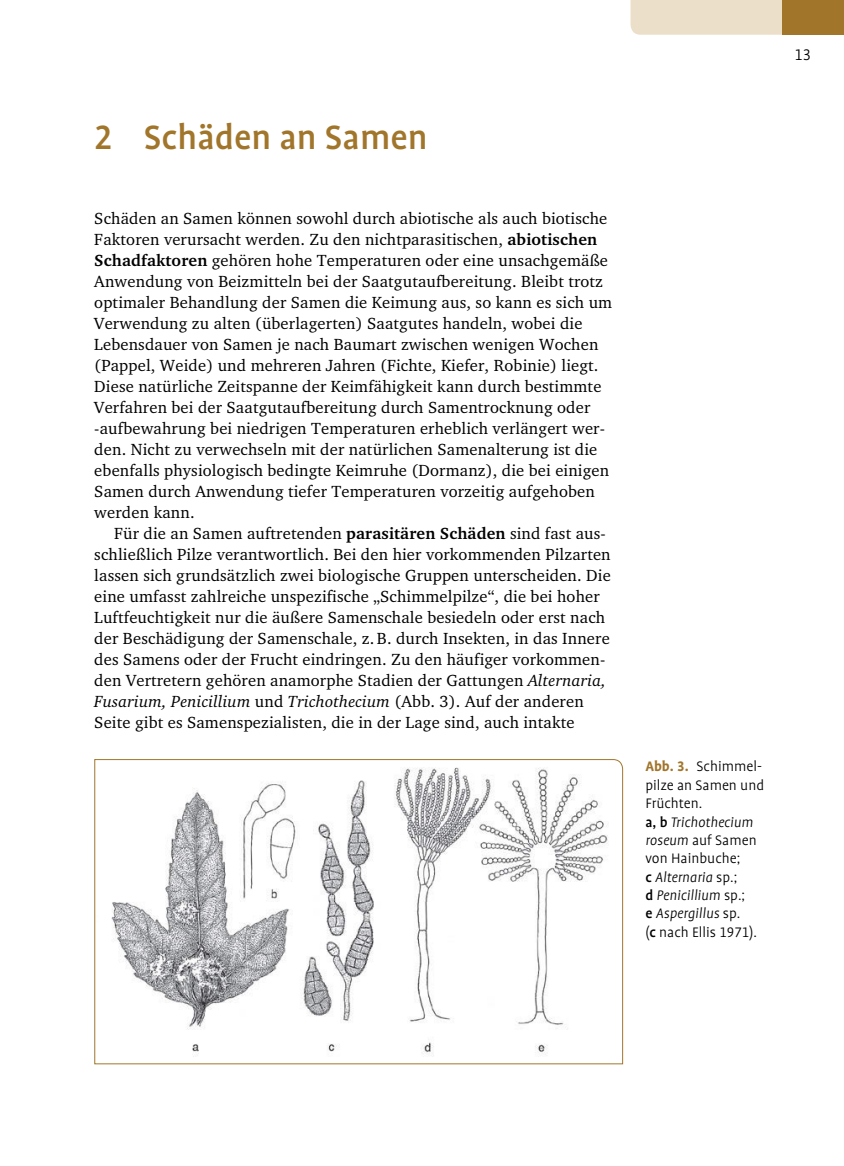
<style>
.page{position:relative;width:844px;height:1166px;background:#fff}
.page>*{position:absolute;margin:0;border:0;box-sizing:border-box;transform-origin:0 0}
.t1{font:500 38.5px "UV Profile Tab";color:#a1762b}
.t2{font:300 17.5px "UV Profile Tab";color:#000}
.t3{font:16.62px/21px "UV Charter";letter-spacing:.01em;color:#000}
.t4{font:300 15.75px/18.4px "UV Profile Tab";color:#000}
.s1{font-weight:700}
.s2{font-style:italic}
.s3{font-weight:700;color:#a1762b}
.s4{font-weight:500}
</style>
<div class="page">
<div style="left:630px;top:0;width:151px;height:35px;background:#ecdfc9"></div>
<div style="left:781px;top:0;width:62px;height:35px;background:#a1762b"></div>
<svg style="left:94px;top:759px;width:529px;height:305px"></svg>
<h1 class="t1" style="left:94px;top:117px;width:335px">2 Schäden an Samen</h1>
<p class="t3" style="left:94px;top:208px;width:519px">Schäden an Samen können sowohl durch abiotische als auch biotische Faktoren verursacht werden. Zu den nichtparasitischen, <span class="s1">abiotischen Schadfaktoren</span> gehören hohe Temperaturen oder eine unsachgemäße Anwendung von Beizmitteln bei der Saatgutaufbereitung. Bleibt trotz optimaler Behandlung der Samen die Keimung aus, so kann es sich um Verwendung zu alten (überlagerten) Saatgutes handeln, wobei die Lebensdauer von Samen je nach Baumart zwischen wenigen Wochen (Pappel, Weide) und mehreren Jahren (Fichte, Kiefer, Robinie) liegt.<br>Diese natürliche Zeitspanne der Keimfähigkeit kann durch bestimmte Verfahren bei der Saatgutaufbereitung durch Samentrocknung oder -aufbewahrung bei niedrigen Temperaturen erheblich verlängert wer&shy;den. Nicht zu verwechseln mit der natürlichen Samenalterung ist die ebenfalls physiologisch bedingte Keimruhe (Dormanz), die bei einigen Samen durch Anwendung tiefer Temperaturen vorzeitig aufgehoben werden kann.</p>
<p class="t3" style="left:94px;top:523px;width:518px;text-indent:20px">Für die an Samen auftretenden <span class="s1">parasitären Schäden</span> sind fast aus&shy;schließlich Pilze verantwortlich. Bei den hier vorkommenden Pilzarten lassen sich grundsätzlich zwei biologische Gruppen unterscheiden. Die eine umfasst zahlreiche unspezifische „Schimmelpilze“, die bei hoher Luftfeuchtigkeit nur die äußere Samenschale besiedeln oder erst nach der Beschädigung der Samenschale, z.B. durch Insekten, in das Innere des Samens oder der Frucht eindringen. Zu den häufiger vorkommen&shy;den Vertretern gehören anamorphe Stadien der Gattungen <span class="s2">Alternaria, Fusarium, Penicillium</span> und <span class="s2">Trichothecium</span> (Abb. 3). Auf der anderen Seite gibt es Samenspezialisten, die in der Lage sind, auch intakte</p>
<p class="t2" style="left:794px;top:45px;width:18px">13</p>
<p class="t4" style="left:645px;top:757px;width:120px"><span class="s3">Abb. 3.</span> Schimmel&shy;pilze an Samen und<br>Früchten.<br><span class="s4">a, b</span> <span class="s2">Trichothecium roseum</span> auf Samen von Hainbuche;<br><span class="s4">c -</span><span class="s2">Alternaria</span> sp.;<br><span class="s4">d -</span><span class="s2">Penicillium</span> sp.;<br><span class="s4">e -</span><span class="s2">Aspergillus</span> sp.<br>(<span class="s4">c</span> nach Ellis 1971).</p>
</div>
